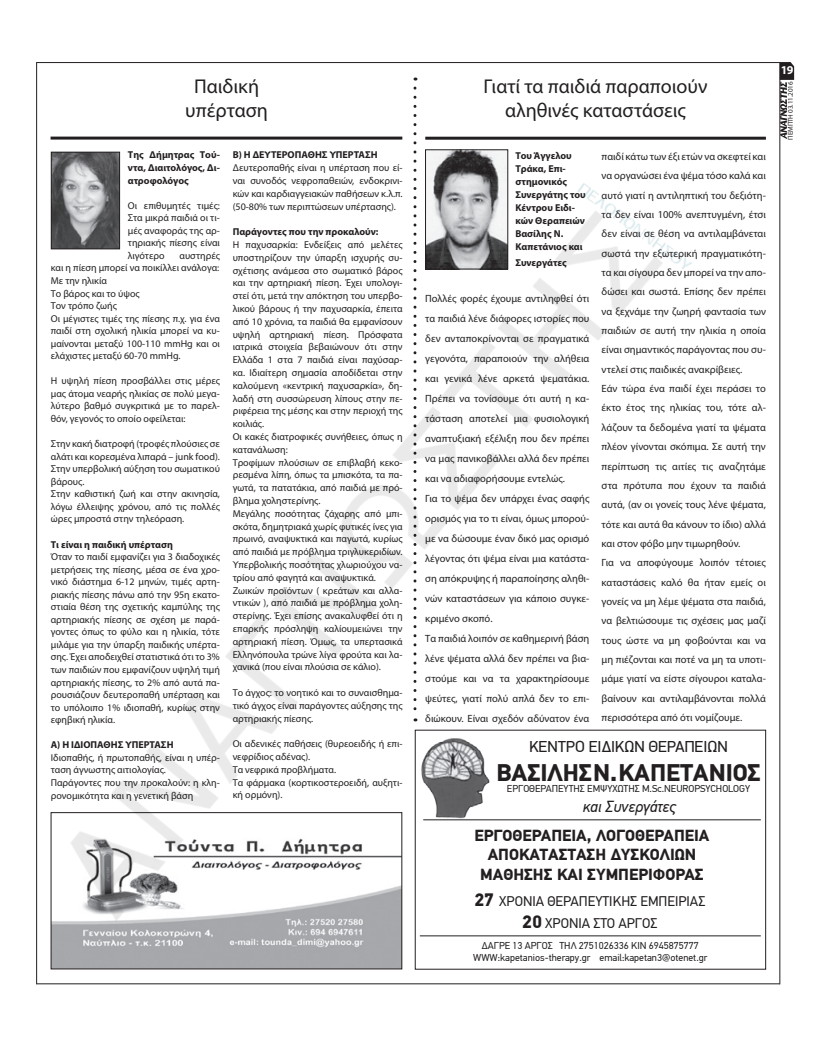
<style>
.page{position:relative;width:834px;height:1046px;background:#fff}
.page>*{position:absolute;margin:0;border:0;box-sizing:border-box;transform-origin:0 0}
.t1{font:700 24px "PF Din Text Pro";letter-spacing:-.005em;color:#231f20}
.t2{font:20px/24px "Myriad Pro";color:#231f20;text-align:center}
.t3{font:700 16px/19.2px "PF Din Text Pro";color:#231f20;text-align:center}
.t4{font:16px "PF Din Display Pro";color:#231f20}
.t5{font:italic 16px "PF Din Text Pro";color:#231f20}
.t6{font:14px/21.6px "PF Din Text Pro";color:#231f20;text-align:center}
.t7{font:700 12px "Myriad Pro";color:#fff}
.t8{font:10.5px/19.4px "Myriad Pro";color:#231f20}
.t9{font:10px/12.8px "Myriad Pro";color:#231f20;text-align:justify}
.t10{font:700 10px/13px "Myriad Pro";color:#231f20}
.t11{font:10px/12px "PF Din Text Pro";color:#231f20;text-align:center}
.t12{font:7px "Myriad Pro";letter-spacing:-.01em;color:#231f20}
.s1{font-weight:700;font-size:18px}
</style>
<div class="page">
<svg style="left:785px;top:62px;width:9px;height:77px"></svg>
<img style="left:36px;top:62px;width:749px;height:923px">
<h2 class="t2" style="left:185px;top:74px;width:84px">Παιδική υπέρταση</h2>
<p class="t10" style="left:128px;top:148px;width:93px;line-height:12.5px;text-align:justify">Της Δήμητρας Τού&shy;ντα, Διαιτολόγος, Δι&shy;ατροφολόγος</p>
<p class="t9" style="left:128px;top:199px;width:94px">Οι επιθυμητές τιμές:<br>Στα μικρά παιδιά οι τι&shy;μές αναφοράς της αρ&shy;τηριακής πίεσης είναι λιγότερο</p>
<h2 class="t2" style="left:483px;top:74px;width:225px">Γιατί τα παιδιά παραποιούν αληθινές καταστάσεις</h2>
<p class="t10" style="left:233px;top:148px;width:146px">Β) Η ΔΕΥΤΕΡΟΠΑΘΗΣ ΥΠΕΡΤΑΣΗ</p>
<p class="t9" style="left:233px;top:161px;width:171px">Δευτεροπαθής είναι η υπέρταση που εί&shy;ναι συνοδός νεφροπαθειών, ενδοκρινι&shy;κών και καρδιαγγειακών παθήσεων κ.λ.π. (50-80% των περιπτώσεων υπέρτασης).</p>
<p class="t10" style="left:233px;top:225px;width:147px">Παράγοντες που την προκαλούν:</p>
<p class="t9" style="left:233px;top:238px;width:171px;text-align:left">Η παχυσαρκία: Ενδείξεις από μελέτες υποστηρίζουν την ύπαρξη ισχυρής συ&shy;σχέτισης ανάμεσα στο σωματικό βάρος και την αρτηριακή πίεση. Έχει υπολογι&shy;στεί ότι, μετά την απόκτηση του υπερβο&shy;λικού βάρους ή την παχυσαρκία, έπειτα από 10 χρόνια, τα παιδιά θα εμφανίσουν υψηλή αρτηριακή πίεση. Πρόσφατα ιατρικά στοιχεία βεβαιώνουν ότι στην Ελλάδα 1 στα 7 παιδιά είναι παχύσαρ&shy;κα. Ιδιαίτερη σημασία αποδίδεται στην καλούμενη «κεντρική παχυσαρκία», δη&shy;λαδή στη συσσώρευση λίπους στην πε&shy;ριφέρεια της μέσης και στην περιοχή της κοιλιάς.<br>Οι κακές διατροφικές συνήθειες, όπως η κατανάλωση:<br>Τροφίμων πλούσιων σε επιβλαβή κεκο&shy;ρεσμένα λίπη, όπως τα μπισκότα, τα πα&shy;γωτά, τα πατατάκια, από παιδιά με πρό&shy;βλημα χοληστερίνης.<br>Μεγάλης ποσότητας ζάχαρης από μπι&shy;σκότα, δημητριακά χωρίς φυτικές ίνες για πρωινό, αναψυκτικά και παγωτά, κυρίως από παιδιά με πρόβλημα τριγλυκεριδίων.<br>Υπερβολικής ποσότητας χλωριούχου να&shy;τρίου από φαγητά και αναψυκτικά.<br>Ζωικών προϊόντων ( κρεάτων και αλλα&shy;ντικών ), από παιδιά με πρόβλημα χολη&shy;στερίνης. Έχει επίσης ανακαλυφθεί ότι η επαρκής πρόσληψη καλίουμειώνει την αρτηριακή πίεση. Όμως, τα υπερτασικά Ελληνόπουλα τρώνε λίγα φρούτα και λα&shy;χανικά (που είναι πλούσια σε κάλιο).</p>
<p class="t9" style="left:233px;top:686px;width:171px">Το άγχος: το νοητικό και το συναισθημα&shy;τικό άγχος είναι παράγοντες αύξησης της αρτηριακής πίεσης.</p>
<p class="t9" style="left:233px;top:737px;width:171px;text-align:left">Οι αδενικές παθήσεις (θυρεοειδής ή επι&shy;νεφρίδιος αδένας).<br>Τα νεφρικά προβλήματα.<br>Τα φάρμακα (κορτικοστεροειδή, αυξητι&shy;κή ορμόνη).</p>
<h3 class="t4" style="left:529px;top:737px;width:200px">ΚΕΝΤΡΟ ΕΙΔΙΚΩΝ ΘΕΡΑΠΕΙΩΝ</h3>
<p class="t10" style="left:515px;top:149px;width:72px">Του Άγγελου<br>Τράκα, Επι&shy;στημονικός<br>Συνεργάτης του<br>Κέντρου Ειδι&shy;κών Θεραπειών<br>Βασίλης Ν.<br>Καπετάνιος και</p>
<p class="t10" style="left:515px;top:256px;width:53px">Συνεργάτες</p>
<p class="t8" style="left:425px;top:288px;width:166px;line-height:20px">Πολλές φορές έχουμε αντιληφθεί ότι τα παιδιά λένε διάφορες ιστορίες που δεν ανταποκρίνονται σε πραγματικά γεγονότα, παραποιούν την αλήθεια και γενικά λένε αρκετά ψεματάκια.<br>Πρέπει να τονίσουμε ότι αυτή η κα&shy;τάσταση αποτελεί μια φυσιολογική αναπτυξιακή εξέλιξη που δεν πρέπει να μας πανικοβάλλει αλλά δεν πρέπει και να αδιαφορήσουμε εντελώς.<br>Για το ψέμα δεν υπάρχει ένας σαφής ορισμός για το τι είναι, όμως μπορού&shy;με να δώσουμε έναν δικό μας ορισμό λέγοντας ότι ψέμα είναι μια κατάστα&shy;ση απόκρυψης ή παραποίησης αληθι&shy;νών καταστάσεων για κάποιο συγκε&shy;κριμένο σκοπό.<br>Τα παιδιά λοιπόν σε καθημερινή βάση λένε ψέματα αλλά δεν πρέπει να βια&shy;στούμε και να τα χαρακτηρίσουμε ψεύτες, γιατί πολύ απλά δεν το επι&shy;διώκουν. Είναι σχεδόν αδύνατον ένα</p>
<p class="t8" style="left:601px;top:147px;width:166px">παιδί κάτω των έξι ετών να σκεφτεί και να οργανώσει ένα ψέμα τόσο καλά και αυτό γιατί η αντιληπτική του δεξιότη&shy;τα δεν είναι 100% ανεπτυγμένη, έτσι δεν είναι σε θέση να αντιλαμβάνεται σωστά την εξωτερική πραγματικότη&shy;τα και σίγουρα δεν μπορεί να την απο&shy;δώσει και σωστά. Επίσης δεν πρέπει να ξεχνάμε την ζωηρή φαντασία των παιδιών σε αυτή την ηλικία η οποία είναι σημαντικός παράγοντας που συ&shy;ντελεί στις παιδικές ανακρίβειες.<br>Εάν τώρα ένα παιδί έχει περάσει το έκτο έτος της ηλικίας του, τότε αλ&shy;λάζουν τα δεδομένα γιατί τα ψέματα πλέον γίνονται σκόπιμα. Σε αυτή την περίπτωση τις αιτίες τις αναζητάμε στα πρότυπα που έχουν τα παιδιά αυτά, (αν οι γονείς τους λένε ψέματα, τότε και αυτά θα κάνουν το ίδιο) αλλά και στον φόβο μην τιμωρηθούν.<br>Για να αποφύγουμε λοιπόν τέτοιες καταστάσεις καλό θα ήταν εμείς οι γονείς να μη λέμε ψέματα στα παιδιά, να βελτιώσουμε τις σχέσεις μας μαζί τους ώστε να μη φοβούνται και να μη πιέζονται και ποτέ να μη τα υποτι&shy;μάμε γιατί να είστε σίγουροι καταλα&shy;βαίνουν και αντιλαμβάνονται πολλά περισσότερα από ότι νομίζουμε.</p>
<p class="t9" style="left:51px;top:249px;width:171px;line-height:12.5px;text-align:left;text-indent:129px">αυστηρές και η πίεση μπορεί να ποικίλλει ανάλογα:<br>Με την ηλικία<br>Το βάρος και το ύψος<br>Τον τρόπο ζωής<br>Οι μέγιστες τιμές της πίεσης π.χ. για ένα παιδί στη σχολική ηλικία μπορεί να κυ&shy;μαίνονται μεταξύ 100-110 mmHg και οι ελάχιστες μεταξύ 60-70 mmHg.</p>
<p class="t9" style="left:51px;top:375px;width:171px;line-height:12.5px">Η υψηλή πίεση προσβάλλει στις μέρες μας άτομα νεαρής ηλικίας σε πολύ μεγα&shy;λύτερο βαθμό συγκριτικά με το παρελ&shy;θόν, γεγονός το οποίο οφείλεται:</p>
<p class="t9" style="left:51px;top:437px;width:171px;text-align:left">Στην κακή διατροφή (τροφές πλούσιες σε αλάτι και κορεσμένα λιπαρά – junk food).<br>Στην υπερβολική αύξηση του σωματικού βάρους.<br>Στην καθιστική ζωή και στην ακινησία, λόγω έλλειψης χρόνου, από τις πολλές ώρες μπροστά στην τηλεόραση.</p>
<p class="t10" style="left:51px;top:537px;width:123px">Τι είναι η παιδική υπέρταση</p>
<p class="t9" style="left:51px;top:550px;width:171px">Όταν το παιδί εμφανίζει για 3 διαδοχικές μετρήσεις της πίεσης, μέσα σε ένα χρο&shy;νικό διάστημα 6-12 μηνών, τιμές αρτη&shy;ριακής πίεσης πάνω από την 95η εκατο&shy;στιαία θέση της σχετικής καμπύλης της αρτηριακής πίεσης σε σχέση με παρά&shy;γοντες όπως το φύλο και η ηλικία, τότε μιλάμε για την ύπαρξη παιδικής υπέρτα&shy;σης. Έχει αποδειχθεί στατιστικά ότι το 3% των παιδιών που εμφανίζουν υψηλή τιμή αρτηριακής πίεσης, το 2% από αυτά πα&shy;ρουσιάζουν δευτεροπαθή υπέρταση και το υπόλοιπο 1% ιδιοπαθή, κυρίως στην εφηβική ηλικία.</p>
<p class="t10" style="left:51px;top:738px;width:124px">Α) Η ΙΔΙΟΠΑΘΗΣ ΥΠΕΡΤΑΣΗ</p>
<p class="t9" style="left:51px;top:751px;width:171px;line-height:12.5px;text-align:left">Ιδιοπαθής, ή πρωτοπαθής, είναι η υπέρ&shy;ταση άγνωστης αιτιολογίας.<br>Παράγοντες που την προκαλούν: η κλη&shy;ρονομικότητα και η γενετική βάση</p>
<h1 class="t1" style="left:496px;top:758px;width:266px">ΒΑΣΙΛΗΣ Ν. ΚΑΠΕΤΑΝΙΟΣ</h1>
<p class="t11" style="left:507px;top:782px;width:245px">ΕΡΓΟΘΕΡΑΠΕΥΤΗΣ ΕΜΨΥΧΩΤΗΣ M.Sc.NEUROPSYCHOLOGY</p>
<h3 class="t5" style="left:583px;top:797px;width:94px">και Συνεργάτες</h3>
<h3 class="t3" style="left:474px;top:826px;width:236px">ΕΡΓΟΘΕΡΑΠΕΙΑ, ΛΟΓΟΘΕΡΑΠΕΙΑ<br>ΑΠΟΚΑΤΑΣΤΑΣΗ ΔΥΣΚΟΛΙΩΝ<br>ΜΑΘΗΣΗΣ ΚΑΙ ΣΥΜΠΕΡΙΦΟΡΑΣ</h3>
<h3 class="t6" style="left:474px;top:891px;width:232px"><span class="s1">27</span> ΧΡΟΝΙΑ ΘΕΡΑΠΕΥΤΙΚΗΣ ΕΜΠΕΙΡΙΑΣ<br><span class="s1">20</span> ΧΡΟΝΙΑ ΣΤΟ ΑΡΓΟΣ</h3>
<p class="t11" style="left:473px;top:939px;width:236px">ΔΑΓΡΕ 13 ΑΡΓΟΣ ΤΗΛ 2751026336 ΚΙΝ 6945875777<br>WWW:kapetanios-therapy.gr email:kapetan3@otenet.gr</p>
<p class="t7" style="left:780px;top:62px;width:14px">19</p>
<p class="t12" style="left:786px;top:140px;width:59px;rotate:-90deg">ΠΕΜΠΤΗ 03.11.2016</p>
</div>
